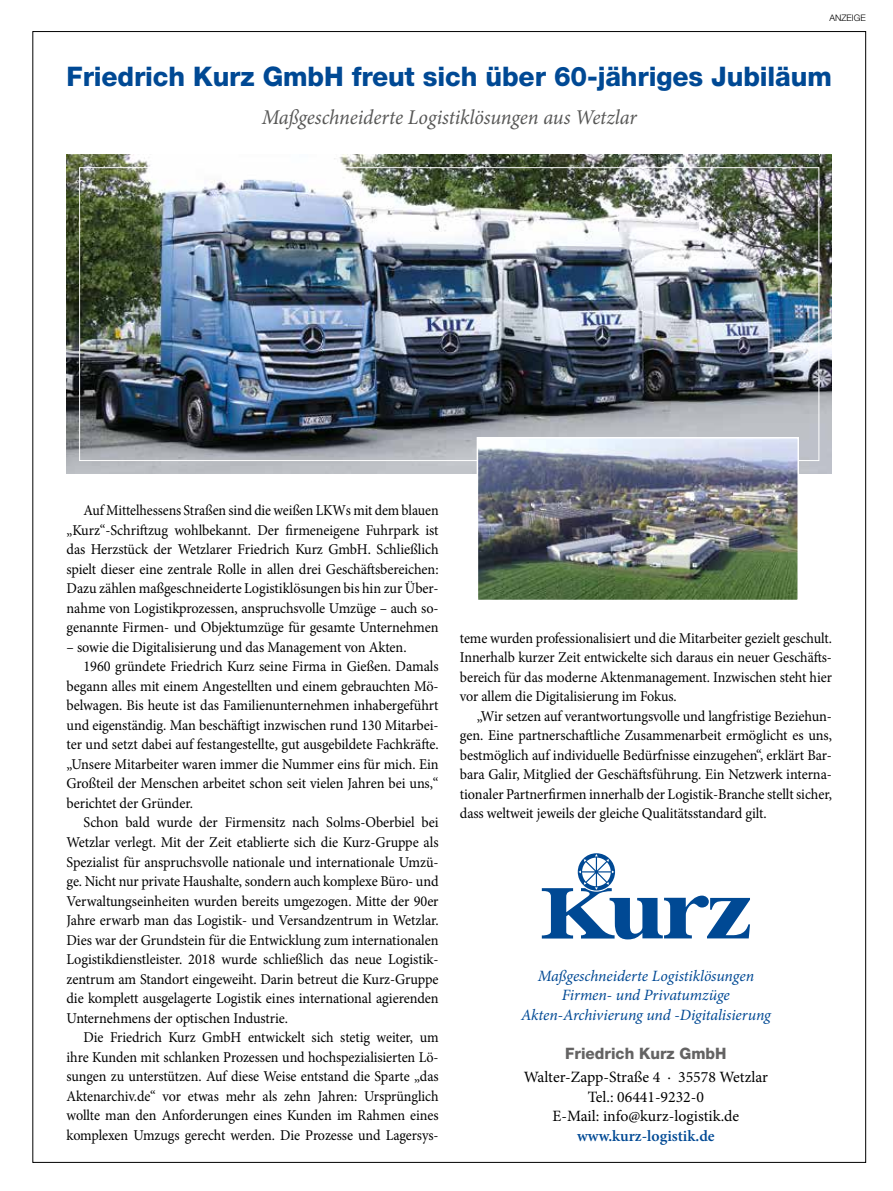
<style>
.page{position:relative;width:893px;height:1191px;background:#fff}
.page>*{position:absolute;margin:0;border:0;box-sizing:border-box;transform-origin:0 0}
.t1{font:800 27px "Helvetica Neue LT";letter-spacing:-.005em;color:#004994}
.t2{font:italic 21px "Minion Pro";letter-spacing:-.005em;color:#575756;scale:.96 1}
.t3{font:italic 15.75px/19.5px "Minion Pro";letter-spacing:-.005em;color:#004994;text-align:center}
.t4{font:15.75px/19.5px "Minion Pro";color:#000;text-align:center}
.t5{font:600 15.75px "Minion Pro";color:#004994}
.t6{font:800 15.75px "Helvetica Neue LT";color:#646363}
.t7{font:15px/19.5px "Minion Pro";letter-spacing:-.005em;color:#000;text-align:justify;scale:.95 1}
.t8{font:15px/19.5px "Minion Pro";letter-spacing:-.005em;color:#000;text-align:justify;scale:.94 1}
.t9{font:15px/19.5px "Minion Pro";letter-spacing:-.005em;color:#000;text-align:justify;scale:.93 1}
.t10{font:300 9px "Helvetica Neue LT";color:#000}
</style>
<div class="page">
<img style="left:67px;top:155px;width:765px;height:318px">
<svg style="left:542px;top:853px;width:208px;height:86px"></svg>
<img style="left:480px;top:440px;width:316px;height:158px">
<div style="left:477px;top:437px;width:322px;height:164px;border:2px solid #fff"></div>
<p class="t10" style="left:829px;top:13px;width:38px">ANZEIGE</p>
<h1 class="t1" style="left:67px;top:60px;width:767px">Friedrich Kurz GmbH freut sich über 60-jähriges Jubiläum</h1>
<h2 class="t2" style="left:262px;top:103px;width:392px">Maßgeschneiderte Logistiklösungen aus Wetzlar</h2>
<p class="t9" style="left:67px;top:501px;width:402px;text-indent:17px">Auf Mittelhessens Straßen sind die weißen LKWs mit dem blauen „Kurz“-Schriftzug wohlbekannt. Der firmeneigene Fuhrpark ist das Herzstück der Wetzlarer Friedrich Kurz GmbH. Schließlich spielt dieser eine zentrale Rolle in allen drei Geschäftsbereichen:<br>Dazu zählen maßgeschneiderte Logistiklösungen bis hin zur Über&shy;nahme von Logistikprozessen, anspruchsvolle Umzüge – auch so&shy;genannte Firmen- und Objektumzüge für gesamte Unternehmen</p>
<p class="t7" style="left:67px;top:637px;width:359px">– sowie die Digitalisierung und das Management von Akten.</p>
<p class="t7" style="left:84px;top:657px;width:375px">1960 gründete Friedrich Kurz seine Firma in Gießen. Damals</p>
<p class="t7" style="left:67px;top:676px;width:393px">begann alles mit einem Angestellten und einem gebrauchten Mö-</p>
<p class="t7" style="left:67px;top:696px;width:393px">belwagen. Bis heute ist das Familienunternehmen inhabergeführt</p>
<p class="t7" style="left:67px;top:715px;width:393px">und eigenständig. Man beschäftigt inzwischen rund 130 Mitarbei-</p>
<p class="t7" style="left:67px;top:735px;width:393px">ter und setzt dabei auf festangestellte, gut ausgebildete Fachkräfte.</p>
<p class="t7" style="left:67px;top:754px;width:393px">„Unsere Mitarbeiter waren immer die Nummer eins für mich. Ein</p>
<p class="t7" style="left:67px;top:774px;width:393px">Großteil der Menschen arbeitet schon seit vielen Jahren bei uns,“</p>
<p class="t7" style="left:67px;top:793px;width:135px">berichtet der Gründer.</p>
<p class="t7" style="left:84px;top:813px;width:375px">Schon bald wurde der Firmensitz nach Solms-Oberbiel bei</p>
<p class="t7" style="left:67px;top:832px;width:393px">Wetzlar verlegt. Mit der Zeit etablierte sich die Kurz-Gruppe als</p>
<p class="t7" style="left:67px;top:852px;width:393px">Spezialist für anspruchsvolle nationale und internationale Umzü-</p>
<p class="t7" style="left:67px;top:871px;width:393px">ge. Nicht nur private Haushalte, sondern auch komplexe Büro- und</p>
<p class="t7" style="left:67px;top:891px;width:393px">Verwaltungseinheiten wurden bereits umgezogen. Mitte der 90er</p>
<p class="t7" style="left:67px;top:910px;width:393px">Jahre erwarb man das Logistik- und Versandzentrum in Wetzlar.</p>
<p class="t7" style="left:67px;top:930px;width:393px">Dies war der Grundstein für die Entwicklung zum internationalen</p>
<p class="t7" style="left:67px;top:949px;width:393px">Logistikdienstleister. 2018 wurde schließlich das neue Logistik-</p>
<p class="t7" style="left:67px;top:969px;width:393px">zentrum am Standort eingeweiht. Darin betreut die Kurz-Gruppe</p>
<p class="t7" style="left:67px;top:988px;width:393px">die komplett ausgelagerte Logistik eines international agierenden</p>
<p class="t7" style="left:67px;top:1008px;width:235px">Unternehmens der optischen Industrie.</p>
<p class="t8" style="left:84px;top:1027px;width:379px">Die Friedrich Kurz GmbH entwickelt sich stetig weiter, um</p>
<p class="t8" style="left:67px;top:1047px;width:397px">ihre Kunden mit schlanken Prozessen und hochspezialisierten Lö-</p>
<p class="t8" style="left:67px;top:1066px;width:397px">sungen zu unterstützen. Auf diese Weise entstand die Sparte „das</p>
<p class="t8" style="left:67px;top:1086px;width:397px">Aktenarchiv.de“ vor etwas mehr als zehn Jahren: Ursprünglich</p>
<p class="t8" style="left:67px;top:1105px;width:397px">wollte man den Anforderungen eines Kunden im Rahmen eines</p>
<p class="t8" style="left:67px;top:1125px;width:397px">komplexen Umzugs gerecht werden. Die Prozesse und Lagersys-</p>
<p class="t8" style="left:460px;top:628px;width:397px">teme wurden professionalisiert und die Mitarbeiter gezielt geschult.<br>Innerhalb kurzer Zeit entwickelte sich daraus ein neuer Geschäfts&shy;bereich für das moderne Aktenmanagement. Inzwischen steht hier vor allem die Digitalisierung im Fokus.</p>
<p class="t7" style="left:460px;top:706px;width:393px;text-indent:17px">„Wir setzen auf verantwortungsvolle und langfristige Beziehun&shy;gen. Eine partnerschaftliche Zusammenarbeit ermöglicht es uns, bestmöglich auf individuelle Bedürfnisse einzugehen“, erklärt Bar&shy;bara Galir, Mitglied der Geschäftsführung. Ein Netzwerk interna&shy;tionaler Partnerfirmen innerhalb der Logistik-Branche stellt sicher, dass weltweit jeweils der gleiche Qualitätsstandard gilt.</p>
<p class="t3" style="left:521px;top:965px;width:251px">Maßgeschneiderte Logistiklösungen<br>Firmen- und Privatumzüge<br>Akten-Archivierung und -Digitalisierung</p>
<p class="t6" style="left:565px;top:1043px;width:163px">Friedrich Kurz GmbH</p>
<p class="t4" style="left:524px;top:1067px;width:246px">Walter-Zapp-Straße 4 · 35578 Wetzlar<br>Tel.: 06441-9232-0<br>E-Mail: info@kurz-logistik.de</p>
<p class="t5" style="left:577px;top:1125px;width:139px">www.kurz-logistik.de</p>
</div>
